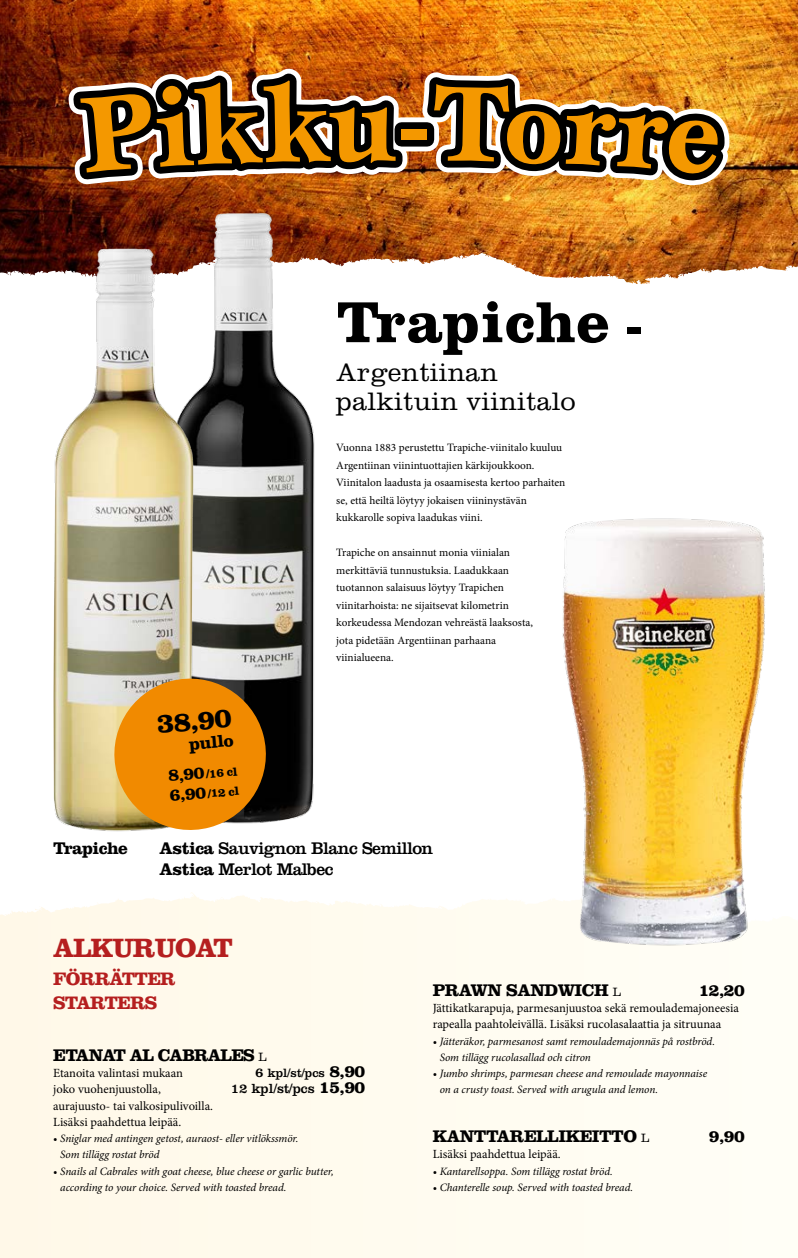
<style>
.page{position:relative;width:798px;height:1258px;background:#fff}
.page>*{position:absolute;margin:0;border:0;box-sizing:border-box;transform-origin:0 0}
.t1{font:700 60px "Clarendon LT Std";letter-spacing:.01em;color:#000}
.t2{font:700 28.38px "Clarendon LT Std";color:#000}
.t3{font:700 27.5px "Clarendon LT Std";letter-spacing:-.04em;color:#b51f1f}
.t4{font:300 26.25px/28.8px "Clarendon LT Std";letter-spacing:.01em;color:#000}
.t5{font:700 18.75px/23.8px "Clarendon LT Std";letter-spacing:-.04em;color:#b51f1f}
.t6{font:700 17.75px "Clarendon LT Std";color:#000}
.t7{font:700 17.5px "Clarendon LT Std";letter-spacing:-.03em;color:#000}
.t8{font:17.5px/21.2px "Clarendon LT Std";letter-spacing:-.03em;color:#000}
.t9{font:700 17.5px "Clarendon LT Std";letter-spacing:-.05em;color:#000}
.t10{font:13.75px "Clarendon LT Std";letter-spacing:-.01em;color:#000}
.t11{font:12.5px/16.2px "Minion Pro";color:#000}
.t12{font:12.5px "Clarendon LT Std";letter-spacing:-.01em;color:#000}
.t13{font:700 12.38px/19.5px "Clarendon LT Std";color:#000}
.t14{font:italic 11.25px/16.2px "Minion Pro";letter-spacing:-.005em;color:#000}
.t15{font:11.25px/17.5px "Minion Pro";color:#000}
.s1{font-size:50px}
.s2{font-size:17.75px}
.s3{font-weight:700}
.s4{font-weight:300;font-size:12.5px}
.s5{font-size:13.75px}
.s6{font-weight:700;font-size:17.5px}
</style>
<div class="page">
<div style="left:0;top:886px;width:797px;height:372px;background:#fffbef"></div>
<img style="left:0;top:0;width:797px;height:253px">
<svg style="left:0;top:886px;width:797px;height:35px;fill:#fffefd"></svg>
<img style="left:0;top:253px;width:797px;height:32px">
<img style="left:55px;top:49px;width:689px;height:152px">
<img style="left:65px;top:63px;width:667px;height:127px">
<svg style="left:80px;top:80px;width:315px;height:92px"></svg>
<div style="left:401px;top:129px;width:26px;height:11px;background:#f49800"></div>
<svg style="left:434px;top:84px;width:284px;height:91px"></svg>
<img style="left:136px;top:186px;width:215px;height:636px">
<img style="left:27px;top:231px;width:193px;height:600px">
<svg style="left:106px;top:670px;width:168px;height:162px"></svg>
<img style="left:553px;top:518px;width:216px;height:428px">
<h1 class="t1" style="left:336px;top:286px;width:308px">Trapiche <span class="s1">-</span></h1>
<h3 class="t4" style="left:336px;top:358px;width:240px">Argentiinan palkituin viinitalo</h3>
<h2 class="t2" style="left:155px;top:706px;width:76px;rotate:-5deg">38,90</h2>
<h3 class="t6" style="left:188px;top:733px;width:46px;rotate:-5deg">pullo</h3>
<p class="t13" style="left:167px;top:767px;width:71px;rotate:-5deg"><span class="s2">8,90</span>/16 cl<br><span class="s2">6,90</span> /12 cl</p>
<p class="t15" style="left:336px;top:439px;width:230px">Vuonna 1883 perustettu Trapiche-viinitalo kuuluu Argentiinan viinintuottajien kärkijoukkoon.<br>Viinitalon laadusta ja osaamisesta kertoo parhaiten se, että heiltä löytyy jokaisen viininystävän kukkarolle sopiva laadukas viini.</p>
<p class="t15" style="left:336px;top:544px;width:198px">Trapiche on ansainnut monia viinialan merkittäviä tunnustuksia. Laadukkaan tuotannon salaisuus löytyy Trapichen viinitarhoista: ne sijaitsevat kilometrin korkeudessa Mendozan vehreästä laaksosta, jota pidetään Argentiinan parhaana viinialueena.</p>
<h3 class="t7" style="left:53px;top:837px;width:76px">Trapiche</h3>
<h3 class="t8" style="left:159px;top:837px;width:275px"><span class="s3">Astica</span> Sauvignon Blanc Semillon<br><span class="s3">Astica</span> Merlot Malbec</h3>
<h3 class="t3" style="left:53px;top:931px;width:181px">ALKURUOAT</h3>
<h3 class="t5" style="left:53px;top:966px;width:124px">FÖRRÄTTER<br>STARTERS</h3>
<h3 class="t9" style="left:53px;top:1044px;width:215px">ETANAT AL CABRALES <span class="s4">L</span></h3>
<p class="t11" style="left:53px;top:1065px;width:131px">Etanoita valintasi mukaan</p>
<p class="t12" style="left:255px;top:1065px;width:112px"><span class="s5">6</span> kpl/st/pcs <span class="s6">8,90</span></p>
<p class="t11" style="left:53px;top:1081px;width:109px">joko vuohenjuustolla,</p>
<p class="t10" style="left:231px;top:1081px;width:136px">12 kpl/st/pcs <span class="s6">15,90</span></p>
<p class="t11" style="left:53px;top:1097px;width:161px">aurajuusto- tai valkosipulivoilla.<br>Lisäksi paahdettua leipää.</p>
<p class="t14" style="left:60px;top:1130px;width:240px;text-indent:-7px">• Sniglar med antingen getost, auraost- eller vitlökssmör.<br>Som tillägg rostat bröd</p>
<p class="t14" style="left:60px;top:1163px;width:275px;text-indent:-7px">• Snails al Cabrales with goat cheese, blue cheese or garlic butter, according to your choice. Served with toasted bread.</p>
<h3 class="t7" style="left:432px;top:979px;width:190px">PRAWN SANDWICH <span class="s4">L</span></h3>
<h3 class="t7" style="left:698px;top:979px;width:48px">12,20</h3>
<p class="t11" style="left:432px;top:1000px;width:307px">Jättikatkarapuja, parmesanjuustoa sekä remoulademajoneesia rapealla paahtoleivällä. Lisäksi rucolasalaattia ja sitruunaa</p>
<p class="t14" style="left:439px;top:1033px;width:276px;text-indent:-7px">• Jätteräkor, parmesanost samt remoulademajonnäs på rostbröd.<br>Som tillägg rucolasallad och citron</p>
<p class="t14" style="left:439px;top:1065px;width:269px;text-indent:-7px">• Jumbo shrimps, parmesan cheese and remoulade mayonnaise on a crusty toast. Served with arugula and lemon.</p>
<h3 class="t7" style="left:432px;top:1125px;width:218px">KANTTARELLIKEITTO <span class="s4">L</span></h3>
<h3 class="t7" style="left:708px;top:1125px;width:37px">9,90</h3>
<p class="t11" style="left:432px;top:1146px;width:129px">Lisäksi paahdettua leipää.</p>
<p class="t14" style="left:432px;top:1163px;width:181px">• Kantarellsoppa. Som tillägg rostat bröd.</p>
<p class="t14" style="left:432px;top:1179px;width:202px">• Chanterelle soup. Served with toasted bread.</p>
</div>
